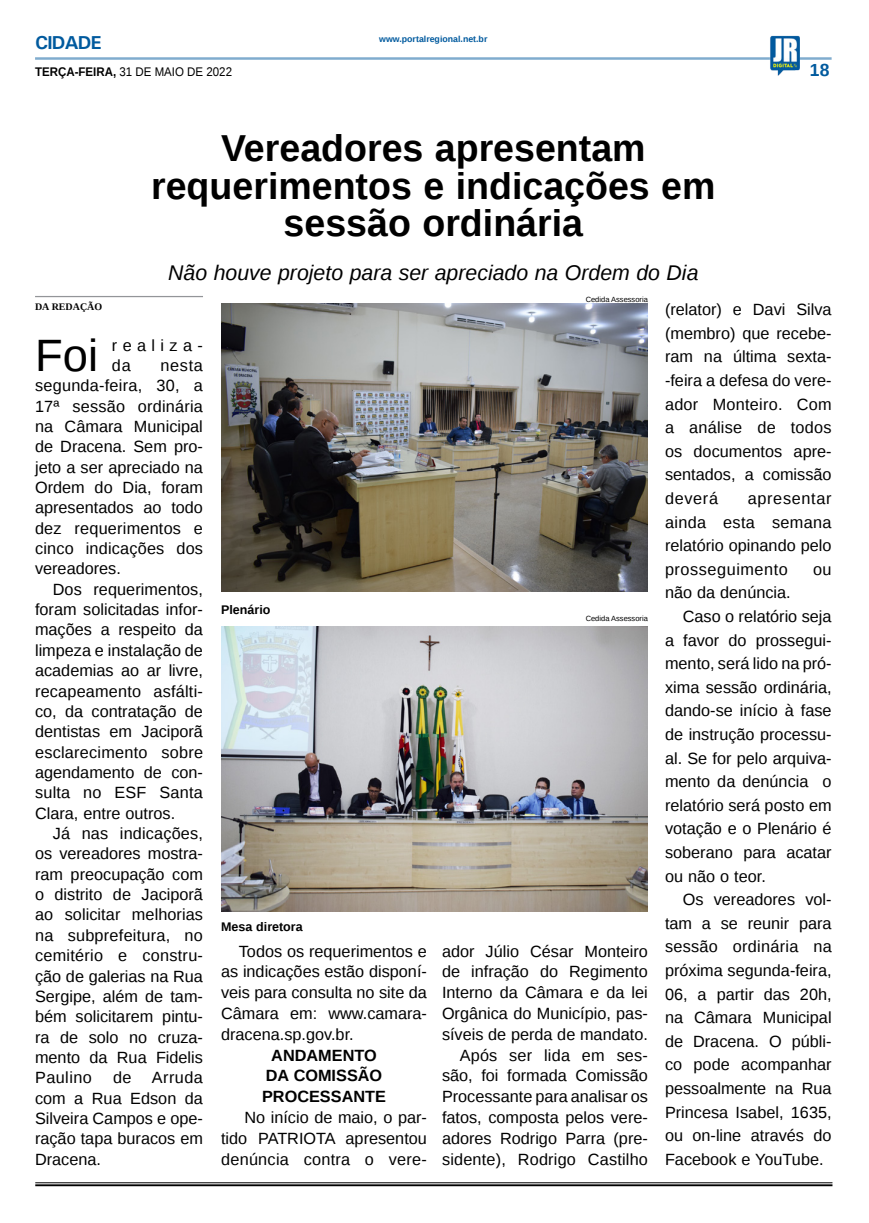
<style>
.page{position:relative;width:869px;height:1223px;background:#fff}
.page>*{position:absolute;margin:0;border:0;box-sizing:border-box;transform-origin:0 0}
.MATÉRIA{font:45.38px "Liberation Sans";color:#000}
.TÍTULO{font:700 37.5px "Liberation Sans";color:#000}
.LINHA_FINA{font:italic 21.25px "Liberation Sans";color:#000}
.TITULO_PG{font:700 18.75px "Univers";letter-spacing:-.04em;color:#005a9e}
.TÍTULO-2{font:700 17.5px "Liberation Sans";color:#005a9e}
.MATÉRIA-2{font:16.25px/20.4px "Liberation Sans";color:#000;text-align:justify}
.MATÉRIA-3{font:700 16.25px/20.8px "Liberation Sans";color:#000;text-align:center}
.MATÉRIA-4{font:16.25px/20px "Liberation Sans";letter-spacing:.33em;color:#000}
.DATA_PG{font:12.5px "Liberation Sans";color:#000;scale:.92 1}
.LEGENDA{font:700 12.5px "Liberation Sans";color:#000}
.CRÉDITO_NOME{font:700 10px "Liberation Serif";color:#000}
.DATA_PG-2{font:700 8.75px "Liberation Sans";color:#005a9e}
.CRÉDITO_FOTO{font:7.5px "Liberation Sans";color:#000}
.s1{font-weight:700}
</style>
<div class="page">
<hr style="left:35px;top:57px;width:796px;height:3px;background:#005a9e">
<img style="left:769px;top:36px;width:30px;height:40px">
<hr style="left:35px;top:1182px;width:797px;height:1px;background:#000">
<hr style="left:35px;top:1184px;width:797px;height:2px;background:#000">
<img style="left:221px;top:303px;width:426px;height:288px">
<img style="left:221px;top:627px;width:426px;height:284px">
<hr style="left:35px;top:296px;width:168px;height:1px;background:#939598">
<p class="TITULO_PG" style="left:35px;top:31px;width:68px">CIDADE</p>
<p class="DATA_PG" style="left:35px;top:65px;width:215px"><span class="s1">TERÇA-FEIRA,</span> 31 DE MAIO DE 2022</p>
<p class="DATA_PG-2" style="left:379px;top:33px;width:110px">www.portalregional.net.br</p>
<p class="TÍTULO" style="left:221px;top:122px;width:426px">Vereadores apresentam</p>
<p class="TÍTULO" style="left:151px;top:160px;width:565px">requerimentos e indicações em</p>
<p class="TÍTULO" style="left:283px;top:197px;width:301px">sessão ordinária</p>
<p class="LINHA_FINA" style="left:168px;top:258px;width:531px">Não houve projeto para ser apreciado na Ordem do Dia</p>
<p class="TÍTULO-2" style="left:809px;top:58px;width:21px">18</p>
<p class="CRÉDITO_NOME" style="left:35px;top:300px;width:69px">DA REDAÇÃO</p>
<p class="MATÉRIA" style="left:35px;top:329px;width:64px">Foi</p>
<p class="MATÉRIA-4" style="left:112px;top:336px;width:92px">realiza&shy;da</p>
<p class="MATÉRIA-2" style="left:35px;top:356px;width:169px;text-indent:125px">nesta segunda-feira, 30, a 17ª sessão ordinária na Câmara Municipal de Dracena. Sem pro&shy;jeto a ser apreciado na Ordem do Dia, foram apresentados ao todo dez requerimentos e cinco indicações dos vereadores.</p>
<p class="MATÉRIA-2" style="left:35px;top:579px;width:169px;text-indent:18px">Dos requerimentos, foram solicitadas infor&shy;mações a respeito da limpeza e instalação de academias ao ar livre, recapeamento asfálti&shy;co, da contratação de dentistas em Jaciporã esclarecimento sobre agendamento de con&shy;sulta no ESF Santa Clara, entre outros.</p>
<p class="MATÉRIA-2" style="left:35px;top:824px;width:169px;text-indent:18px">Já nas indicações, os vereadores mostra&shy;ram preocupação com o distrito de Jaciporã ao solicitar melhorias na subprefeitura, no cemitério e constru&shy;ção de galerias na Rua Sergipe, além de tam&shy;bém solicitarem pintu&shy;ra de solo no cruza&shy;mento da Rua Fidelis Paulino</p>
<p class="MATÉRIA-2" style="left:35px;top:1068px;width:169px;text-indent:78px">de Arruda com a Rua Edson da Silveira Campos e ope&shy;ração tapa buracos em Dracena.</p>
<p class="CRÉDITO_FOTO" style="left:585px;top:295px;width:64px">Cedida Assessoria</p>
<p class="LEGENDA" style="left:221px;top:601px;width:51px">Plenário</p>
<p class="CRÉDITO_FOTO" style="left:585px;top:614px;width:64px">Cedida Assessoria</p>
<p class="LEGENDA" style="left:221px;top:917px;width:83px">Mesa diretora</p>
<p class="MATÉRIA-2" style="left:221px;top:941px;width:207px;line-height:20.8px;text-indent:18px">Todos os requerimentos e as indicações estão disponí&shy;veis para consulta no site da Câmara em: www.camara&shy;dracena.sp.gov.br.</p>
<p class="MATÉRIA-3" style="left:262px;top:1044px;width:125px">ANDAMENTO<br>DA COMISSÃO<br>PROCESSANTE</p>
<p class="MATÉRIA-2" style="left:221px;top:1107px;width:207px;line-height:20.8px;text-indent:23px">No início de maio, o par&shy;tido PATRIOTA apresentou denúncia contra o vere-</p>
<p class="MATÉRIA-2" style="left:442px;top:941px;width:207px;line-height:20.8px">ador Júlio César Monteiro de infração do Regimento Interno da Câmara e da lei Orgânica do Município, pas&shy;síveis de perda de mandato.</p>
<p class="MATÉRIA-2" style="left:442px;top:1045px;width:207px;line-height:20.8px;text-indent:18px">Após ser lida em ses&shy;são, foi formada Comissão Processante para analisar os fatos, composta pelos vere&shy;adores Rodrigo Parra (pre&shy;sidente), Rodrigo Castilho</p>
<p class="MATÉRIA-2" style="left:664px;top:298px;width:168px;line-height:23.6px">(relator) e Davi Silva (membro) que recebe&shy;ram na última sexta--feira a defesa do vere&shy;ador Monteiro. Com a análise de todos os documentos apre&shy;sentados, a comissão deverá</p>
<p class="MATÉRIA-2" style="left:664px;top:487px;width:168px;line-height:23.6px;text-indent:83px">apresentar ainda esta semana relatório opinando pelo prosseguimento</p>
<p class="MATÉRIA-2" style="left:812px;top:559px;width:20px">ou</p>
<p class="MATÉRIA-2" style="left:664px;top:583px;width:127px">não da denúncia.</p>
<p class="MATÉRIA-2" style="left:664px;top:605px;width:168px;line-height:23.6px;text-indent:18px">Caso o relatório seja a favor do prossegui&shy;mento, será lido na pró&shy;xima sessão ordinária, dando-se início à fase de instrução processu&shy;al. Se for pelo arquiva&shy;mento da denúncia o relatório será posto em votação e o Plenário é soberano para acatar ou não o teor.</p>
<p class="MATÉRIA-2" style="left:664px;top:888px;width:168px;line-height:23.6px;text-indent:18px">Os vereadores vol&shy;tam a se reunir para sessão ordinária na próxima segunda-feira, 06, a partir das 20h, na Câmara Municipal de Dracena. O públi&shy;co pode acompanhar pessoalmente na Rua Princesa Isabel, 1635, ou on-line através do Facebook e YouTube.</p>
</div>
